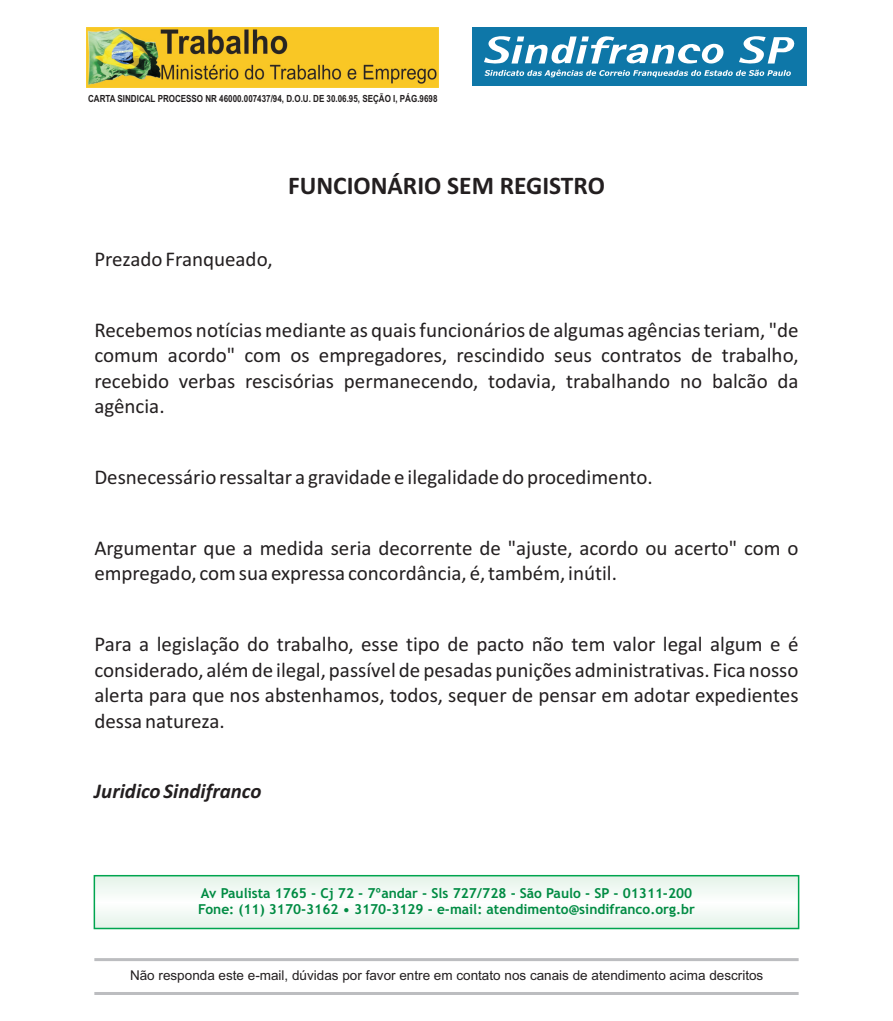
<style>
.page{position:relative;width:893px;height:1021px;background:#fff}
.page>*{position:absolute;margin:0;border:0;box-sizing:border-box;transform-origin:0 0}
.t1{font:700 25.5px "Calibri";color:#231f20}
.t2{font:21px/25.7px "Calibri";color:#231f20;text-align:justify}
.t3{font:italic 700 21px "Calibri";color:#231f20}
.t4{font:700 13.65px/15.9px "Trebuchet MS";color:#008b43}
.t5{font:13.5px "Arial";color:#231f20}
.t6{font:700 9.75px "Arial Narrow";color:#231f20}
</style>
<div class="page">
<div style="left:94px;top:875px;width:705px;height:53px;background:#f1f9f4"></div>
<div style="left:94px;top:875px;width:705px;height:54px;border:2px solid #00a54f"></div>
<hr style="left:94px;top:958px;width:705px;height:3px;background:#bcbdc0">
<hr style="left:94px;top:991px;width:705px;height:3px;background:#bcbdc0">
<div style="left:472px;top:27px;width:334px;height:59px;background:#0e77a8"></div>
<svg style="left:484px;top:36px;width:311px;height:41px"></svg>
<img style="left:87px;top:27px;width:352px;height:60px">
<p class="t6" style="left:88px;top:95px;width:351px">CARTA SINDICAL PROCESSO NR 46000.007437/94, D.O.U. DE 30.06.95, SEÇÃO I, PÁG.9698</p>
<p class="t1" style="left:288px;top:175px;width:318px">FUNCIONÁRIO SEM REGISTRO</p>
<p class="t2" style="left:94px;top:248px;width:180px">Prezado Franqueado,</p>
<p class="t2" style="left:94px;top:318px;width:706px">Recebemos notícias mediante as quais funcionários de algumas agências teriam, "de comum acordo" com os empregadores, rescindido seus contratos de trabalho, recebido verbas rescisórias permanecendo, todavia, trabalhando no balcão da agência.</p>
<p class="t2" style="left:94px;top:466px;width:560px">Desnecessário ressaltar a gravidade e ilegalidade do procedimento.</p>
<p class="t2" style="left:94px;top:536px;width:706px">Argumentar que a medida seria decorrente de "ajuste, acordo ou acerto" com o empregado, com sua expressa concordância, é, também, inútil.</p>
<p class="t2" style="left:94px;top:632px;width:706px">Para a legislação do trabalho, esse tipo de pacto não tem valor legal algum e é considerado, além de ilegal, passível de pesadas punições administrativas. Fica nosso alerta para que nos abstenhamos, todos, sequer de pensar em adotar expedientes dessa natureza.</p>
<p class="t3" style="left:94px;top:782px;width:169px">Juridico Sindifranco</p>
<p class="t4" style="left:198px;top:886px;width:498px">Av Paulista 1765 - Cj 72 - 7ºandar - Sls 727/728 - São Paulo - SP - 01311-200<br>Fone: (11) 3170-3162 • 3170-3129 - e-mail: atendimento@sindifranco.org.br</p>
<p class="t5" style="left:130px;top:970px;width:635px">Não responda este e-mail, dúvidas por favor entre em contato nos canais de atendimento acima descritos</p>
</div>
